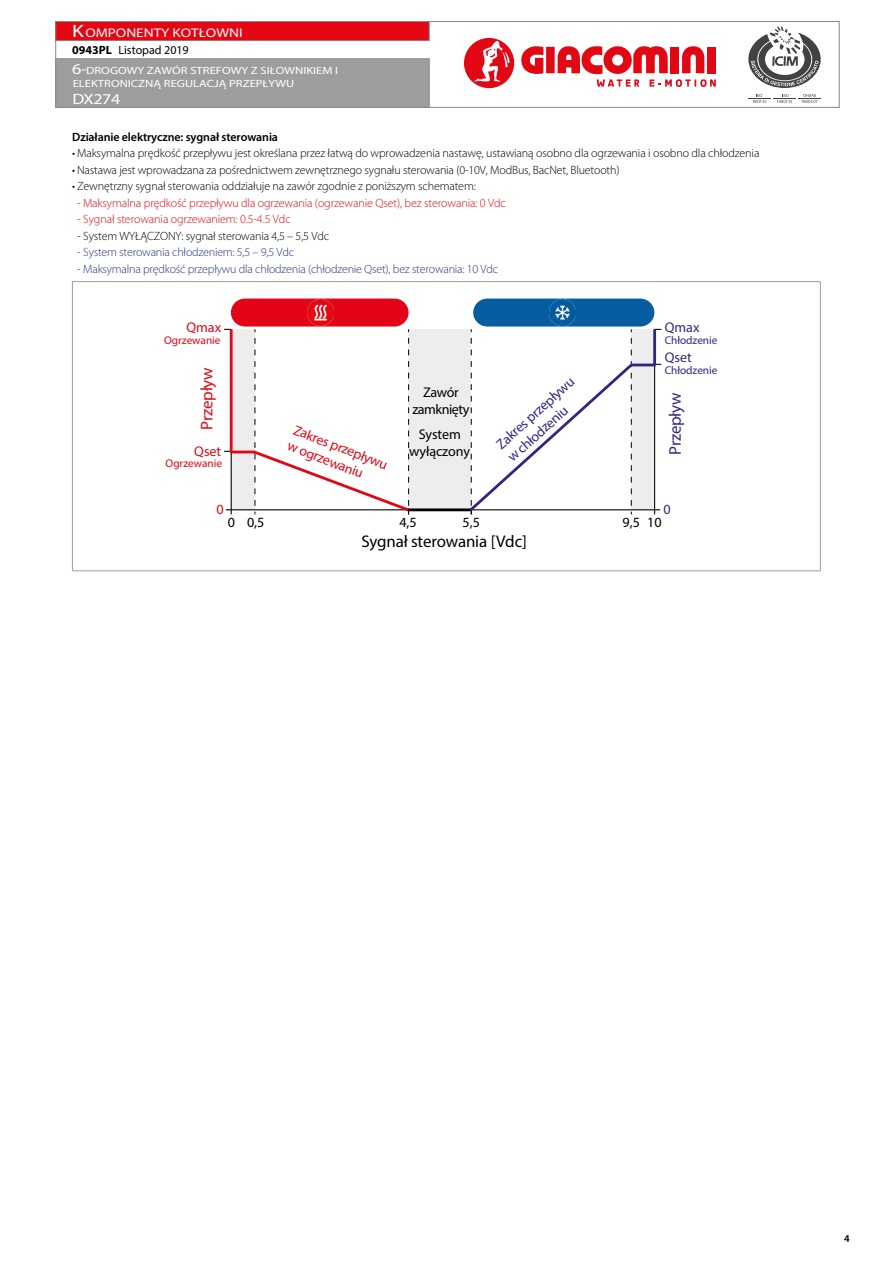
<style>
.page{position:relative;width:893px;height:1263px;background:#fff}
.page>*{position:absolute;margin:0;border:0;box-sizing:border-box;transform-origin:0 0}
.t1{font:16.95px "Myriad Pro";letter-spacing:-.01em;color:#000}
.t2{font:16.95px "Myriad Pro";letter-spacing:-.015em;color:#e30613}
.t3{font:16.95px "Myriad Pro";letter-spacing:-.015em;color:#312783}
.t4{font:900 15px "Myriad Pro";letter-spacing:-.02em;color:#fff;scale:1.2 1}
.t5{font:14.1px/17px "Myriad Pro";color:#e30613}
.t6{font:14.1px/17px "Myriad Pro";color:#312783}
.t7{font:14.1px/17px "Myriad Pro";letter-spacing:-.01em;color:#000;text-align:center}
.t8{font:14.1px/17px "Myriad Pro";letter-spacing:-.03em;color:#000;text-align:center}
.t9{font:700 12.6px "Myriad Pro";color:#fff;scale:1.2 1}
.t10{font:300 12px "Myriad Pro";letter-spacing:-.01em;color:#000}
.t11{font:300 12px "Myriad Pro";letter-spacing:-.015em;color:#283583}
.t12{font:300 12px "Myriad Pro";letter-spacing:-.01em;color:#e30613}
.t13{font:600 12px "Myriad Pro";letter-spacing:-.01em;color:#000}
.t14{font:12px "Myriad Pro";color:#000}
.t15{font:11.25px "Myriad Pro";color:#e30613}
.t16{font:11.25px "Myriad Pro";letter-spacing:-.005em;color:#312783}
.t17{font:900 10.5px "Myriad Pro";color:#fff;scale:1.2 1}
.t18{font:600 10.5px "Myriad Pro";color:#000}
.s1{font-size:18px}
.s2{font-size:15px}
.s3{font-weight:700}
</style>
<div class="page">
<div style="left:55px;top:21px;width:784px;height:87px;border:1px solid #878787"></div>
<div style="left:56px;top:59px;width:373px;height:48px;background:#9d9d9c"></div>
<div style="left:55px;top:58px;width:374px;height:50px;border:1px solid #878787"></div>
<div style="left:56px;top:21px;width:373px;height:20px;background:#e30613"></div>
<div style="left:55px;top:21px;width:374px;height:20px;border:1px solid #878787"></div>
<div style="left:546px;top:47px;width:9px;height:26px;background:#e30613"></div>
<svg style="left:558px;top:46px;width:158px;height:41px"></svg>
<svg style="left:464px;top:37px;width:79px;height:52px"></svg>
<svg style="left:748px;top:27px;width:73px;height:61px"></svg>
<svg style="left:748px;top:94px;width:73px;height:9px"></svg>
<hr style="left:72px;top:282px;width:1px;height:289px;background:#9d9d9c">
<hr style="left:820px;top:282px;width:1px;height:289px;background:#9d9d9c">
<hr style="left:72px;top:570px;width:748px;height:1px;background:#9d9d9c">
<hr style="left:72px;top:281px;width:748px;height:1px;background:#9d9d9c">
<div style="left:232px;top:329px;width:23px;height:181px;background:#ededed"></div>
<div style="left:631px;top:329px;width:23px;height:181px;background:#ededed"></div>
<div style="left:409px;top:329px;width:62px;height:181px;background:#ededed"></div>
<hr style="left:231px;top:329px;width:1px;height:185px;background:#000">
<hr style="left:654px;top:329px;width:1px;height:185px;background:#000">
<hr style="left:226px;top:510px;width:434px;height:1px;background:#000">
<hr style="left:230px;top:451px;width:25px;height:2px;background:#e30613">
<svg style="left:251px;top:338px;width:161px;height:176px"></svg>
<hr style="left:408px;top:508px;width:63px;height:3px;background:#000">
<svg style="left:467px;top:338px;width:168px;height:176px"></svg>
<hr style="left:631px;top:364px;width:25px;height:2px;background:#312783">
<div style="left:473px;top:299px;width:181px;height:28px;background:#065da0;border-radius:14px"></div>
<img style="left:550px;top:299px;width:26px;height:27px">
<div style="left:231px;top:299px;width:178px;height:28px;background:#e30517;border-radius:14px"></div>
<img style="left:307px;top:299px;width:27px;height:27px">
<hr style="left:230px;top:329px;width:3px;height:123px;background:#e30613">
<hr style="left:653px;top:329px;width:3px;height:36px;background:#312783">
<p class="t9" style="left:72px;top:25px;width:144px"><span class="s1">K</span>OMPONENTY KOTŁOWNI</p>
<p class="t17" style="left:72px;top:64px;width:223px"><span class="s2">6</span> DROGOWY ZAWÓR STREFOWY Z SIŁOWNIKIEM I</p>
<p class="t14" style="left:72px;top:43px;width:118px"><span class="s3">0943PL</span> Listopad 2019</p>
<p class="t4" style="left:81px;top:59px;width:6px">-</p>
<p class="t17" style="left:73px;top:77px;width:186px">ELEKTRONICZNĄ REGULACJĄ PRZEPŁYWU</p>
<p class="t4" style="left:72px;top:89px;width:41px">DX274</p>
<p class="t13" style="left:72px;top:129px;width:207px">Działanie elektryczne: sygnał sterowania</p>
<p class="t10" style="left:72px;top:163px;width:549px">• Nastawa jest wprowadzana za pośrednictwem zewnętrznego sygnału sterowania (0-10V, ModBus, BacNet, Bluetooth)</p>
<p class="t10" style="left:72px;top:179px;width:405px">• Zewnętrzny sygnał sterowania oddziałuje na zawór zgodnie z poniższym schematem:</p>
<p class="t12" style="left:77px;top:212px;width:215px">- Sygnał sterowania ogrzewaniem: 0.5-4.5 Vdc</p>
<p class="t10" style="left:77px;top:229px;width:253px">- System WYŁĄCZONY: sygnał sterowania 4,5 – 5,5 Vdc</p>
<p class="t11" style="left:77px;top:245px;width:218px">- System sterowania chłodzeniem: 5,5 – 9,5 Vdc</p>
<p class="t10" style="left:72px;top:146px;width:689px">• Maksymalna prędkość przepływu jest określana przez łatwą do wprowadzenia nastawę, ustawianą osobno dla ogrzewania i osobno dla chłodzenia</p>
<p class="t12" style="left:77px;top:196px;width:430px">- Maksymalna prędkość przepływu dla ogrzewania (ogrzewanie Qset), bez sterowania: 0 Vdc</p>
<p class="t11" style="left:77px;top:262px;width:422px">- Maksymalna prędkość przepływu dla chłodzenia (chłodzenie Qset), bez sterowania: 10 Vdc</p>
<p class="t5" style="left:187px;top:319px;width:36px">Qmax</p>
<p class="t15" style="left:164px;top:333px;width:58px">Ogrzewanie</p>
<h1 class="t2" style="left:196px;top:430px;width:64px;rotate:-90deg">Przepływ</h1>
<p class="t5" style="left:194px;top:442px;width:29px">Qset</p>
<p class="t15" style="left:166px;top:456px;width:58px">Ogrzewanie</p>
<p class="t5" style="left:216px;top:500px;width:9px">0</p>
<p class="t5" style="left:297px;top:421px;width:101px;rotate:21deg">Zakres przepływu w ogrzewaniu</p>
<p class="t8" style="left:412px;top:383px;width:59px">Zawór zamknięty</p>
<p class="t7" style="left:409px;top:426px;width:62px">System wyłączony</p>
<p class="t6" style="left:492px;top:440px;width:101px;rotate:-42deg">Zakres przepływu w chłodzeniu</p>
<p class="t6" style="left:665px;top:319px;width:36px">Qmax</p>
<p class="t16" style="left:665px;top:333px;width:54px">Chłodzenie</p>
<p class="t6" style="left:665px;top:349px;width:29px">Qset</p>
<p class="t16" style="left:665px;top:363px;width:54px">Chłodzenie</p>
<h1 class="t3" style="left:665px;top:455px;width:64px;rotate:-90deg">Przepływ</h1>
<p class="t6" style="left:663px;top:500px;width:9px">0</p>
<p class="t7" style="left:228px;top:514px;width:38px">0 0,5</p>
<p class="t7" style="left:399px;top:514px;width:19px">4,5</p>
<p class="t7" style="left:463px;top:514px;width:19px">5,5</p>
<p class="t7" style="left:623px;top:514px;width:40px">9,5 10</p>
<h1 class="t1" style="left:361px;top:530px;width:167px">Sygnał sterowania [Vdc]</h1>
<p class="t18" style="left:844px;top:1231px;width:7px">4</p>
</div>
